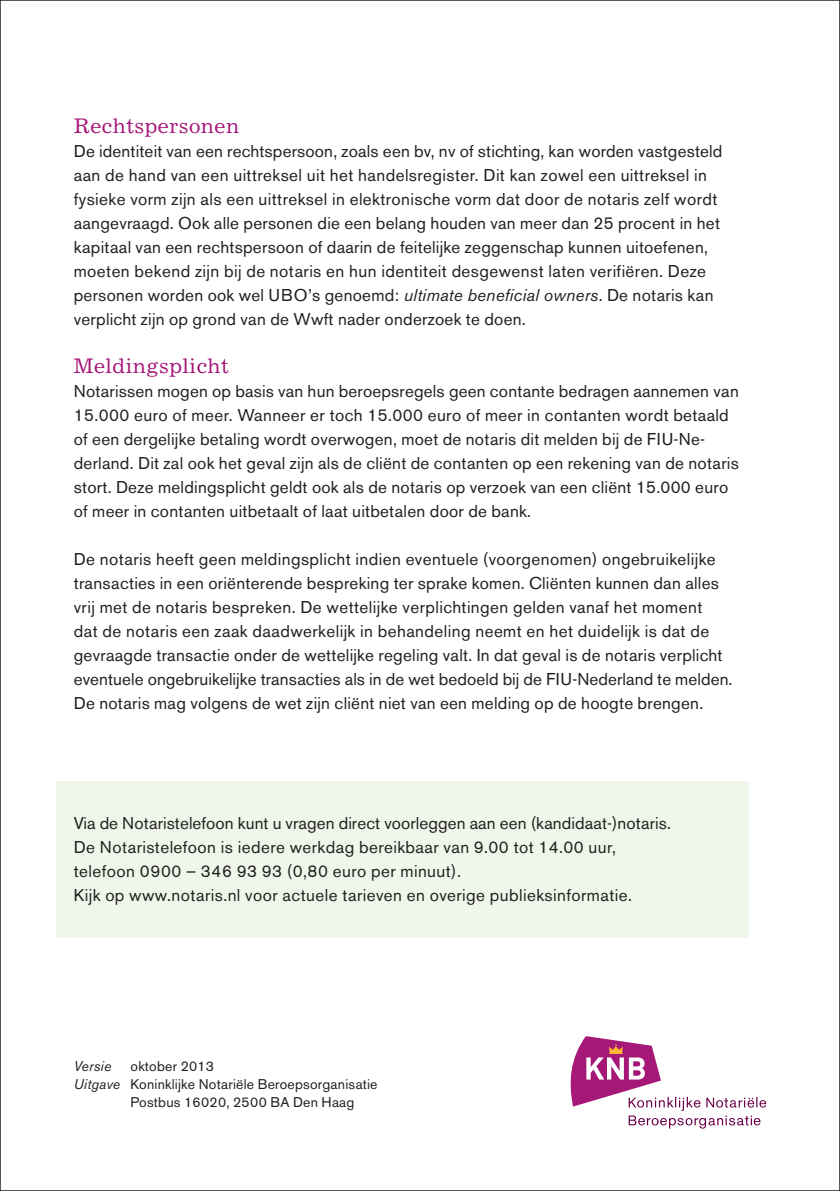
<style>
.page{position:relative;width:840px;height:1191px;background:#fff}
.page>*{position:absolute;margin:0;border:0;box-sizing:border-box;transform-origin:0 0}
.t1{font:20px "News 702 BT";letter-spacing:.025em;color:#a51877}
.t2{font:17px/24px "Akzidenz Grotesk BE";letter-spacing:.015em;color:#231f1f}
.t3{font:14px "Akzidenz Grotesk BE";letter-spacing:.015em;color:#231f1f}
.t4{font:italic 14px "Akzidenz Grotesk BE";letter-spacing:.015em;color:#231f1f}
.s1{font-style:italic}
</style>
<div class="page">
<svg style="left:570px;top:1036px;width:195px;height:92px"></svg>
<div style="left:57px;top:781px;width:691px;height:156px;background:#eff7eb"></div>
<p class="t1" style="left:74px;top:114px;width:167px">Rechtspersonen</p>
<p class="t2" style="left:74px;top:139px;width:649px">De identiteit van een rechtspersoon, zoals een bv, nv of stichting, kan worden vastgesteld aan de hand van een uittreksel uit het handelsregister. Dit kan zowel een uittreksel in fysieke vorm zijn als een uittreksel in elektronische vorm dat door de notaris zelf wordt aangevraagd. Ook alle personen die een belang houden van meer dan 25 procent in het kapitaal van een rechtspersoon of daarin de feitelijke zeggenschap kunnen uitoefenen, moeten bekend zijn bij de notaris en hun identiteit desgewenst laten verifiëren. Deze personen worden ook wel UBO’s genoemd: <span class="s1">ultimate beneficial owners</span>. De notaris kan verplicht zijn op grond van de Wwft nader onderzoek te doen.</p>
<p class="t1" style="left:74px;top:354px;width:156px">Meldingsplicht</p>
<p class="t2" style="left:74px;top:379px;width:666px">Notarissen mogen op basis van hun beroepsregels geen contante bedragen aannemen van 15.000 euro of meer. Wanneer er toch 15.000 euro of meer in contanten wordt betaald of een dergelijke betaling wordt overwogen, moet de notaris dit melden bij de FIU-Ne&shy;derland. Dit zal ook het geval zijn als de cliënt de contanten op een rekening van de notaris stort. Deze meldingsplicht geldt ook als de notaris op verzoek van een cliënt 15.000 euro of meer in contanten uitbetaalt of laat uitbetalen door de bank.</p>
<p class="t2" style="left:74px;top:547px;width:660px">De notaris heeft geen meldingsplicht indien eventuele (voorgenomen) ongebruikelijke transacties in een oriënterende bespreking ter sprake komen. Cliënten kunnen dan alles vrij met de notaris bespreken. De wettelijke verplichtingen gelden vanaf het moment<br>dat de notaris een zaak daadwerkelijk in behandeling neemt en het duidelijk is dat de gevraagde transactie onder de wettelijke regeling valt. In dat geval is de notaris verplicht eventuele ongebruikelijke transacties als in de wet bedoeld bij de FIU-Nederland te melden.<br>De notaris mag volgens de wet zijn cliënt niet van een melding op de hoogte brengen.</p>
<p class="t2" style="left:74px;top:811px;width:598px">Via de Notaristelefoon kunt u vragen direct voorleggen aan een (kandidaat-)notaris.<br>De Notaristelefoon is iedere werkdag bereikbaar van 9.00 tot 14.00 uur, telefoon 0900 – 346 93 93 (0,80 euro per minuut).<br>Kijk op www.notaris.nl voor actuele tarieven en overige publieksinformatie.</p>
<p class="t4" style="left:74px;top:1057px;width:39px">Versie</p>
<p class="t3" style="left:130px;top:1057px;width:85px">oktober 2013</p>
<p class="t3" style="left:74px;top:1075px;width:305px"><span class="s1">Uitgave</span> Koninklijke Notariële Beroepsorganisatie</p>
<p class="t3" style="left:130px;top:1093px;width:225px">Postbus 16020, 2500 BA Den Haag</p>
</div>
